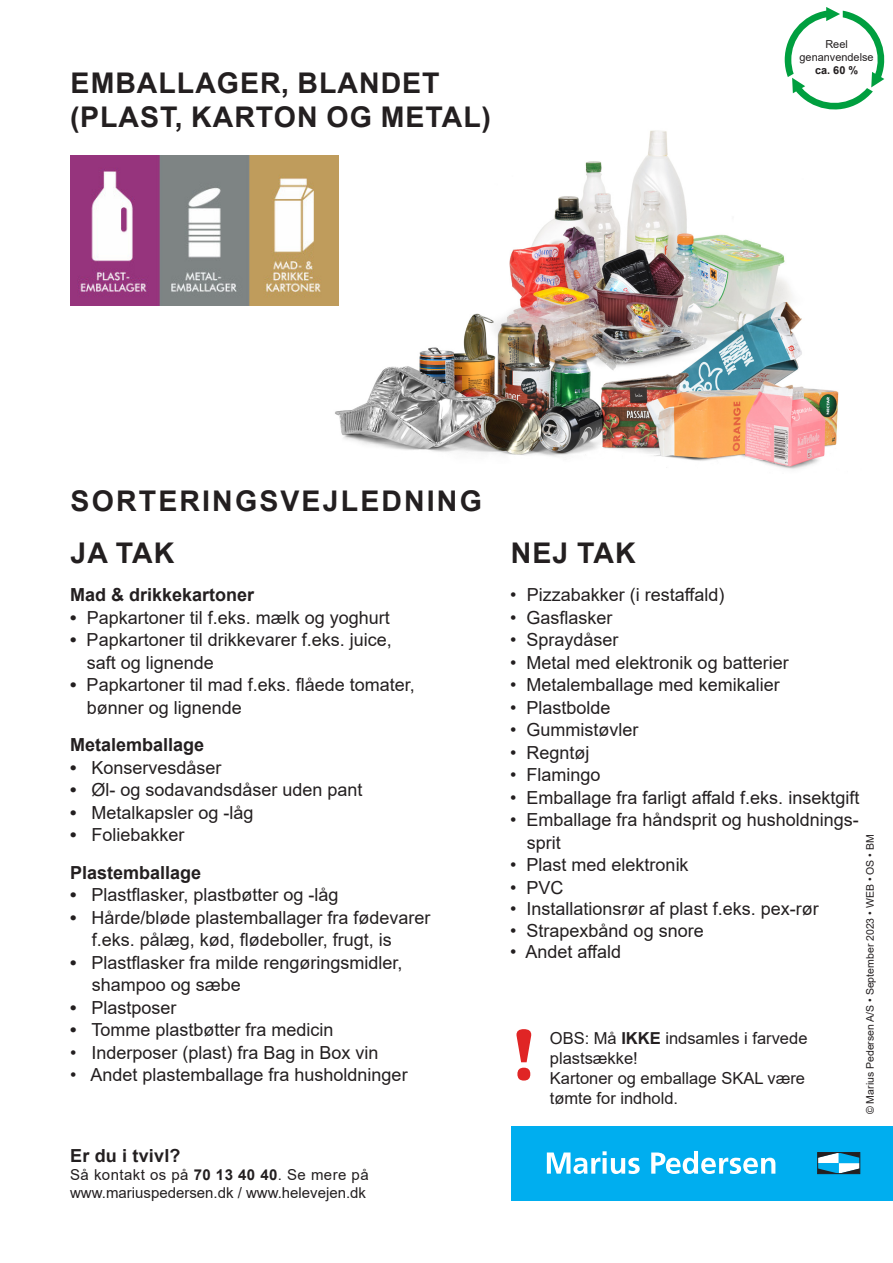
<style>
.page{position:relative;width:893px;height:1263px;background:#fff}
.page>*{position:absolute;margin:0;border:0;box-sizing:border-box;transform-origin:0 0}
.t1{font:700 75px "Britannic";color:#e02525}
.t2{font:700 28.5px/34.2px "Arial";letter-spacing:.035em;color:#231f20}
.t3{font:700 28.5px "Arial";letter-spacing:.075em;color:#231f20}
.t4{font:18px/22.5px "Arial";color:#231f20}
.t5{font:700 18px "Arial";color:#231f20}
.t6{font:16.5px/19.8px "Arial";color:#231f20}
.t7{font:15px/18px "Arial";color:#231f20}
.t8{font:10.95px "Arial";color:#231f20}
.t9{font:700 10.95px "Arial";color:#231f20}
.t10{font:10.5px "Arial";color:#231f20}
.s1{font-weight:700}
</style>
<div class="page">
<img style="left:625px;top:375px;width:214px;height:94px">
<img style="left:335px;top:313px;width:290px;height:144px">
<img style="left:487px;top:130px;width:315px;height:245px">
<img style="left:70px;top:155px;width:268px;height:150px">
<div style="left:511px;top:1126px;width:382px;height:74px;background:#00aeef"></div>
<svg style="left:547px;top:1151px;width:93px;height:23px"></svg>
<svg style="left:651px;top:1151px;width:124px;height:23px"></svg>
<svg style="left:820px;top:1154px;width:38px;height:18px"></svg>
<div style="left:818px;top:1152px;width:42px;height:22px;border:1px solid #231f20"></div>
<svg style="left:785px;top:7px;width:100px;height:103px"></svg>
<p class="t2" style="left:70px;top:66px;width:422px">EMBALLAGER, BLANDET (PLAST, KARTON OG METAL)</p>
<h2 class="t3" style="left:71px;top:481px;width:413px">SORTERINGSVEJLEDNING</h2>
<h2 class="t2" style="left:71px;top:536px;width:105px">JA TAK</h2>
<h2 class="t2" style="left:511px;top:536px;width:126px">NEJ TAK</h2>
<p class="t8" style="left:825px;top:36px;width:24px">Reel</p>
<p class="t8" style="left:799px;top:50px;width:76px">genanvendelse</p>
<p class="t9" style="left:815px;top:62px;width:45px">ca. 60 %</p>
<p class="t5" style="left:70px;top:582px;width:186px">Mad &amp; drikkekartoner</p>
<p class="t4" style="left:70px;top:606px;width:321px"><span class="s1">•</span> Papkartoner til f.eks. mælk og yoghurt</p>
<p class="t4" style="left:70px;top:628px;width:323px"><span class="s1">•</span> Papkartoner til drikkevarer f.eks. juice,</p>
<p class="t4" style="left:87px;top:651px;width:129px">saft og lignende</p>
<p class="t4" style="left:87px;top:673px;width:330px;text-indent:-17px"><span class="s1">•</span> Papkartoner til mad f.eks. flåede tomater, bønner og lignende</p>
<p class="t5" style="left:70px;top:732px;width:136px">Metalemballage</p>
<p class="t4" style="left:70px;top:756px;width:153px"><span class="s1">•</span> Konservesdåser</p>
<p class="t4" style="left:70px;top:778px;width:294px"><span class="s1">•</span> Øl- og sodavandsdåser uden pant</p>
<p class="t4" style="left:70px;top:801px;width:185px"><span class="s1">•</span> Metalkapsler og -låg</p>
<p class="t4" style="left:70px;top:823px;width:116px"><span class="s1">•</span> Foliebakker</p>
<p class="t5" style="left:70px;top:859px;width:133px">Plastemballage</p>
<p class="t4" style="left:70px;top:883px;width:270px"><span class="s1">•</span> Plastflasker, plastbøtter og -låg</p>
<p class="t4" style="left:92px;top:906px;width:340px;text-indent:-22px"><span class="s1">•</span> Hårde/bløde plastemballager fra fødevarer f.eks. pålæg, kød, flødeboller, frugt, is</p>
<p class="t4" style="left:70px;top:951px;width:334px"><span class="s1">•</span> Plastflasker fra milde rengøringsmidler,</p>
<p class="t4" style="left:92px;top:973px;width:151px">shampoo og sæbe</p>
<p class="t4" style="left:70px;top:996px;width:108px"><span class="s1">•</span> Plastposer</p>
<p class="t4" style="left:70px;top:1018px;width:265px"><span class="s1">•</span> Tomme plastbøtter fra medicin</p>
<p class="t4" style="left:70px;top:1041px;width:310px">• Inderposer (plast) fra Bag in Box vin</p>
<p class="t4" style="left:70px;top:1063px;width:339px">• Andet plastemballage fra husholdninger</p>
<p class="t5" style="left:70px;top:1143px;width:112px">Er du i tvivl?</p>
<p class="t7" style="left:70px;top:1166px;width:300px">Så kontakt os på <span class="s1">70 13 40 40</span>. Se mere på www.mariuspedersen.dk / www.helevejen.dk</p>
<p class="t4" style="left:510px;top:583px;width:216px">• Pizzabakker (i restaffald)</p>
<p class="t4" style="left:510px;top:606px;width:104px">• Gasflasker</p>
<p class="t4" style="left:510px;top:628px;width:110px">• Spraydåser</p>
<p class="t4" style="left:510px;top:651px;width:280px">• Metal med elektronik og batterier</p>
<p class="t4" style="left:510px;top:673px;width:271px">• Metalemballage med kemikalier</p>
<p class="t4" style="left:510px;top:696px;width:102px">• Plastbolde</p>
<p class="t4" style="left:510px;top:718px;width:130px">• Gummistøvler</p>
<p class="t4" style="left:510px;top:741px;width:81px">• Regntøj</p>
<p class="t4" style="left:510px;top:763px;width:92px">• Flamingo</p>
<p class="t4" style="left:510px;top:786px;width:351px">• Emballage fra farligt affald f.eks. insektgift</p>
<p class="t4" style="left:527px;top:808px;width:333px;text-indent:-17px">• Emballage fra håndsprit og husholdnings&shy;sprit</p>
<p class="t4" style="left:510px;top:853px;width:180px">• Plast med elektronik</p>
<p class="t4" style="left:510px;top:876px;width:55px">• PVC</p>
<p class="t4" style="left:510px;top:897px;width:310px">• Installationsrør af plast f.eks. pex-rør</p>
<p class="t4" style="left:510px;top:919px;width:195px">• Strapexbånd og snore</p>
<p class="t4" style="left:510px;top:941px;width:112px">• Andet affald</p>
<p class="t10" style="left:863px;top:1114px;width:281px;rotate:-90deg">© Marius Pedersen A/S • September 2023 • WEB • OS • BM</p>
<p class="t1" style="left:510px;top:1013px;width:29px">!</p>
<p class="t6" style="left:550px;top:1028px;width:259px">OBS: Må <span class="s1">IKKE</span> indsamles i farvede plastsække!<br>Kartoner og emballage SKAL være tømte for indhold.</p>
</div>
